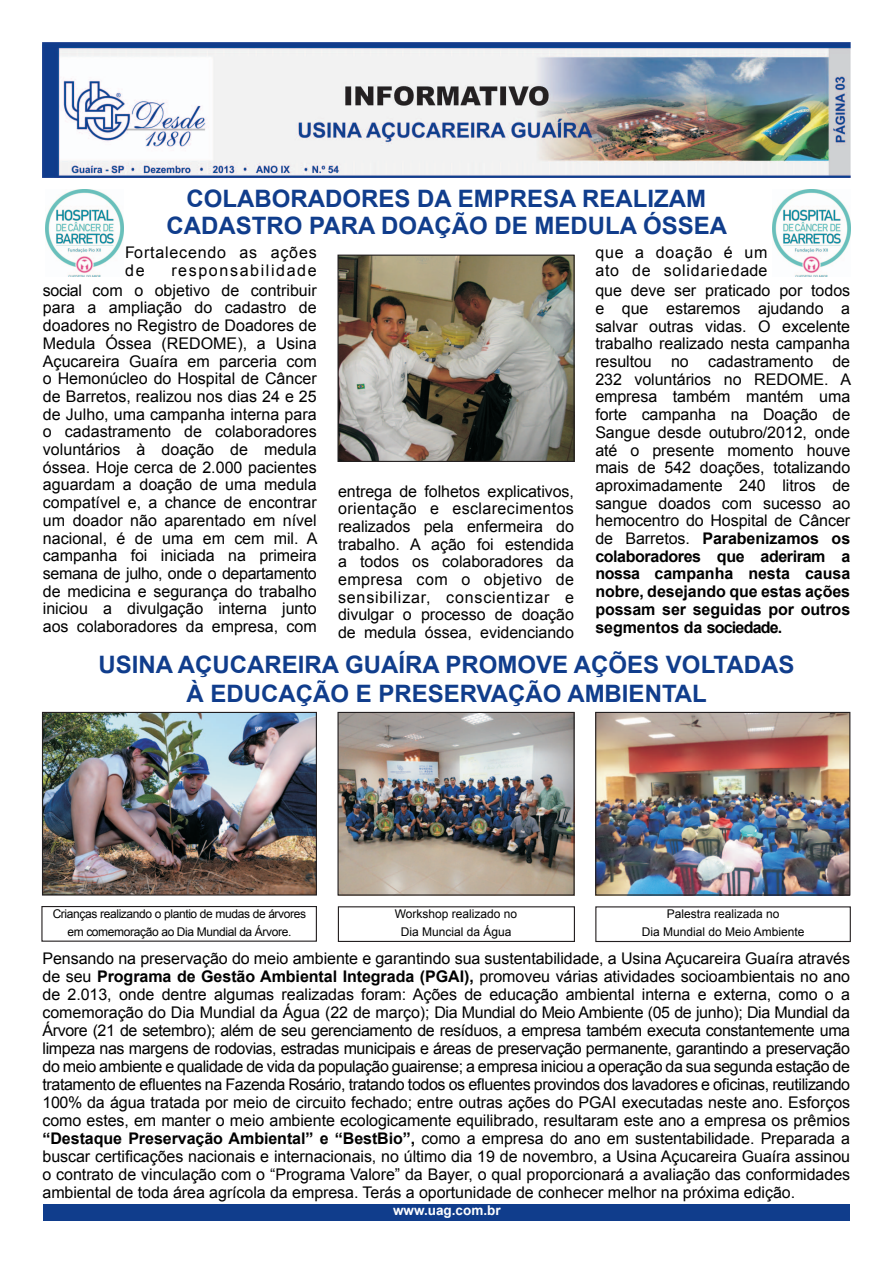
<style>
.page{position:relative;width:893px;height:1263px;background:#fff}
.page>*{position:absolute;margin:0;border:0;box-sizing:border-box;transform-origin:0 0}
.t1{font:700 24px/27px "Arial";color:#103d8c;text-align:center}
.t2{font:16.05px/17.7px "Arial";letter-spacing:-.005em;color:#000;text-align:justify}
.t3{font:16.05px/17.7px "Arial";letter-spacing:.05em;color:#000}
.t4{font:16.05px "Arial";letter-spacing:.1em;color:#000}
.t5{font:700 13.5px "Arial";color:#fff}
.t6{font:12px/18px "Arial";color:#000;text-align:center}
.t7{font:12px/18px "Arial";letter-spacing:-.03em;color:#000;text-align:center}
.s1{font-weight:700}
</style>
<div class="page">
<div style="left:43px;top:1204px;width:806px;height:16px;background:#103d8c"></div>
<img style="left:339px;top:257px;width:234px;height:203px">
<div style="left:337px;top:255px;width:238px;height:207px;border:1px solid #231f20"></div>
<img style="left:772px;top:189px;width:78px;height:87px">
<img style="left:45px;top:189px;width:78px;height:87px">
<img style="left:43px;top:43px;width:807px;height:135px">
<img style="left:44px;top:714px;width:271px;height:179px">
<div style="left:42px;top:712px;width:275px;height:183px;border:1px solid #231f20"></div>
<img style="left:339px;top:714px;width:234px;height:179px">
<div style="left:337px;top:712px;width:238px;height:183px;border:1px solid #231f20"></div>
<img style="left:597px;top:714px;width:251px;height:179px">
<div style="left:595px;top:712px;width:255px;height:183px;border:1px solid #231f20"></div>
<div style="left:41px;top:906px;width:276px;height:36px;border:1px solid #231f20"></div>
<div style="left:338px;top:906px;width:237px;height:36px;border:1px solid #231f20"></div>
<div style="left:595px;top:906px;width:256px;height:36px;border:1px solid #231f20"></div>
<h1 class="t1" style="left:167px;top:185px;width:562px">COLABORADORES DA EMPRESA REALIZAM<br>CADASTRO PARA DOAÇÃO DE MEDULA ÓSSEA</h1>
<p class="t3" style="left:125px;top:244px;width:193px">Fortalecendo as ações de</p>
<p class="t3" style="left:595px;top:244px;width:174px">que a doação é um ato de solidariedade</p>
<p class="t2" style="left:595px;top:282px;width:257px">que deve ser praticado por todos e que estaremos ajudando a salvar outras vidas. O excelente trabalho realizado nesta campanha resultou no cadastramento de 232 voluntários no REDOME. A empresa também mantém uma forte campanha na Doação de Sangue desde outubro/2012, onde até o presente momento houve mais de 542 doações, totalizando aproximadamente 240 litros de sangue doados com sucesso ao hemocentro do Hospital de Câncer de Barretos. <span class="s1">Parabenizamos os colaboradores que aderiram a nossa campanha nesta causa nobre, desejando que estas ações possam ser seguidas por outros segmentos da sociedade.</span></p>
<p class="t4" style="left:171px;top:260px;width:147px">responsabilidade</p>
<p class="t2" style="left:43px;top:281px;width:276px">social com o objetivo de contribuir para a ampliação do cadastro de doadores no Registro de Doadores de Medula Óssea (REDOME), a Usina Açucareira Guaíra em parceria com o Hemonúcleo do Hospital de Câncer de Barretos, realizou nos dias 24 e 25 de Julho, uma campanha interna para o cadastramento de colaboradores voluntários à doação de medula óssea. Hoje cerca de 2.000 pacientes aguardam a doação de uma medula compatível e, a chance de encontrar um doador não aparentado em nível nacional, é de uma em cem mil. A campanha foi iniciada na primeira semana de julho, onde o departamento de medicina e segurança do trabalho iniciou a divulgação interna junto aos colaboradores da empresa, com</p>
<p class="t2" style="left:338px;top:482px;width:237px">entrega de folhetos explicativos, orientação e esclarecimentos realizados pela enfermeira do trabalho. A ação foi estendida a todos os colaboradores da empresa com o objetivo de sensibilizar, conscientizar e divulgar o processo de doação de medula óssea, evidenciando</p>
<h1 class="t1" style="left:98px;top:651px;width:697px;line-height:28.8px">USINA AÇUCAREIRA GUAÍRA PROMOVE AÇÕES VOLTADAS à EDUCAÇÃO E PRESERVAÇÃO AMBIENTAL</h1>
<p class="t7" style="left:53px;top:905px;width:255px">Crianças realizando o plantio de mudas de árvores em comemoração ao Dia Mundial da Árvore.</p>
<p class="t6" style="left:395px;top:905px;width:124px">Workshop realizado no<br>Dia Muncial da Água</p>
<p class="t6" style="left:642px;top:905px;width:164px">Palestra realizada no<br>Dia Mundial do Meio Ambiente</p>
<p class="t2" style="left:43px;top:950px;width:809px">Pensando na preservação do meio ambiente e garantindo sua sustentabilidade, a Usina Açucareira Guaíra através de seu <span class="s1">Programa de Gestão Ambiental Integrada (PGAI),</span> promoveu várias atividades socioambientais no ano de 2.013, onde dentre algumas realizadas foram: Ações de educação ambiental interna e externa, como o a comemoração do Dia Mundial da Água (22 de março); Dia Mundial do Meio Ambiente (05 de junho); Dia Mundial da Árvore (21 de setembro); além de seu gerenciamento de resíduos, a empresa também executa constantemente uma limpeza nas margens de rodovias, estradas municipais e áreas de preservação permanente, garantindo a preservação do meio ambiente e qualidade de vida da população guairense; a empresa iniciou a operação da sua segunda estação de tratamento de efluentes na Fazenda Rosário, tratando todos os efluentes provindos dos lavadores e oficinas, reutilizando 100% da água tratada por meio de circuito fechado; entre outras ações do PGAI executadas neste ano. Esforços como estes, em manter o meio ambiente ecologicamente equilibrado, resultaram este ano a empresa os prêmios <span class="s1">“Destaque Preservação Ambiental” e “BestBio”,</span> como a empresa do ano em sustentabilidade. Preparada a buscar certificações nacionais e internacionais, no último dia 19 de novembro, a Usina Açucareira Guaíra assinou o contrato de vinculação com o “Programa Valore” da Bayer, o qual proporcionará a avaliação das conformidades ambiental de toda área agrícola da empresa. Terás a oportunidade de conhecer melhor na próxima edição.</p>
<p class="t5" style="left:393px;top:1202px;width:109px">www.uag.com.br</p>
</div>
